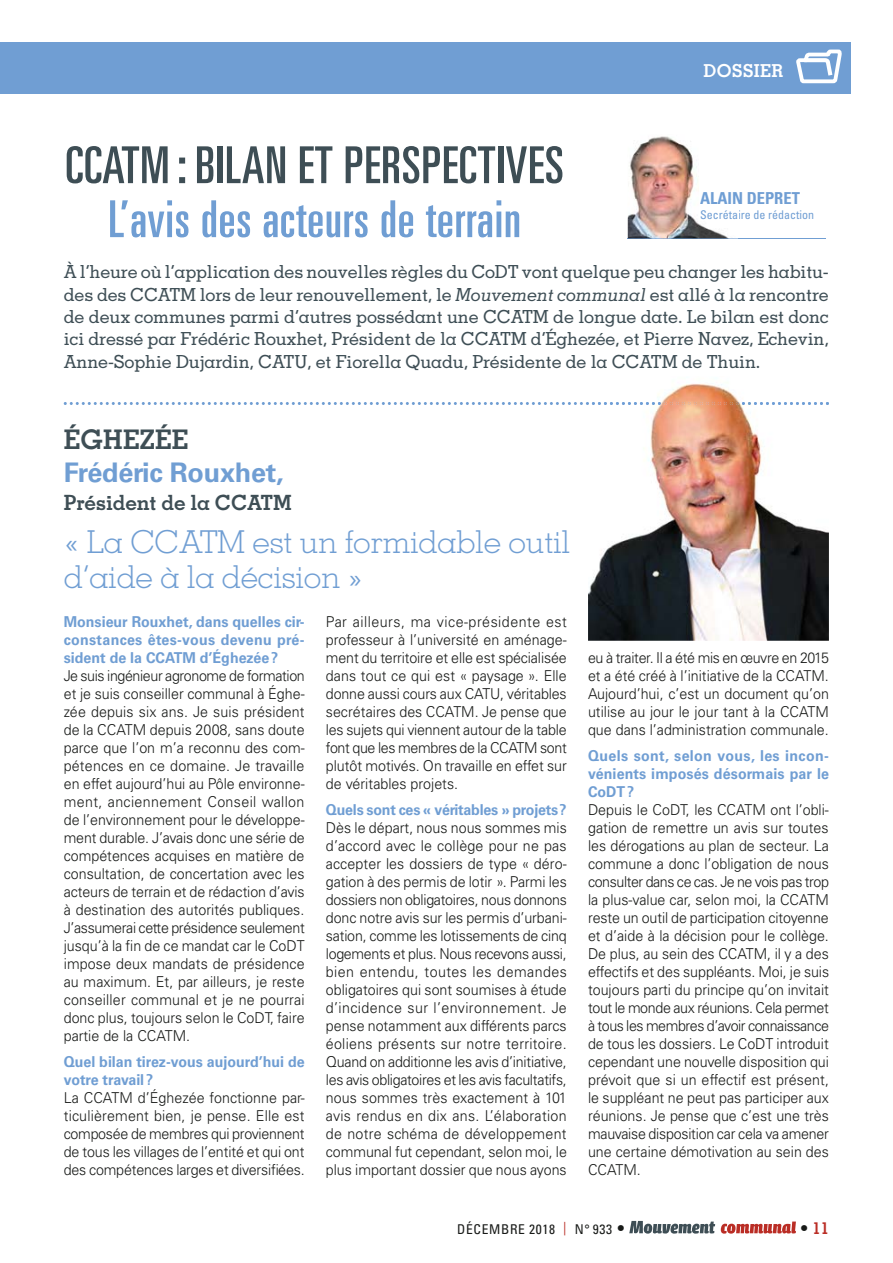
<style>
.page{position:relative;width:893px;height:1263px;background:#fff}
.page>*{position:absolute;margin:0;border:0;box-sizing:border-box;transform-origin:0 0}
.t1{font:ultra-condensed 51px "Univers LT Std";letter-spacing:.015em;color:#3e4e55}
.t2{font:ultra-condensed 51px "Univers LT Std";letter-spacing:.015em;color:#709ed3}
.t3{font:300 31.5px/34.5px "Memphis LT Std";letter-spacing:-.01em;color:#709ed3}
.t4{font:700 27px "Univers LT Std";letter-spacing:-.01em;color:#709ed3}
.t5{font:700 27px "Memphis LT Std";letter-spacing:.01em;color:#3e4e55}
.t6{font:700 21px "Memphis LT Std";letter-spacing:-.01em;color:#3e4e55}
.t7{font:500 18px/22.5px "Memphis LT Std";letter-spacing:-.01em;color:#3e4e55;text-align:justify}
.t8{font:700 17.85px "Memphis LT Std";letter-spacing:.01em;color:#fff}
.t9{font:700 condensed 16.5px "Univers LT Std";color:#709ed3}
.t10{font:700 16.5px "Memphis LT Std";color:#ba2d25}
.t11{font:300 15px/18px "Univers LT Std";color:#181a18;text-align:justify;scale:.95 1}
.t12{font:700 15px/18px "Univers LT Std";color:#709ed3;text-align:justify;scale:.95 1}
.t13{font:condensed 13.5px "Univers LT Std";letter-spacing:.05em;color:#181a18}
.t14{font:condensed 12px "Univers LT Std";color:#709ed3}
.s1{font-style:italic}
.s2{color:#6f9ed4}
.s3{color:#ba2d25}
.s4{font-family:"Memphis LT Std";font-weight:700;font-stretch:normal;font-size:16.5px}
.s5{color:#181a18}
</style>
<div class="page">
<div style="left:0;top:43px;width:850px;height:51px;background:#709ed3"></div>
<svg style="left:796px;top:49px;width:46px;height:35px"></svg>
<hr style="left:628px;top:238px;width:198px;height:1px;background:#709ed3">
<img style="left:628px;top:136px;width:100px;height:102px">
<img style="left:700px;top:192px;width:28px;height:12px">
<img style="left:701px;top:211px;width:27px;height:9px">
<img style="left:588px;top:384px;width:241px;height:257px">
<svg style="left:64px;top:402px;width:765px;height:3px"></svg>
<svg style="left:629px;top:1221px;width:86px;height:13px"></svg>
<svg style="left:721px;top:1222px;width:75px;height:12px"></svg>
<p class="t8" style="left:703px;top:63px;width:81px">DOSSIER</p>
<h1 class="t1" style="left:65px;top:136px;width:500px">CCATM : BILAN ET PERSPECTIVES</h1>
<h1 class="t2" style="left:108px;top:190px;width:414px">L’avis des acteurs de terrain</h1>
<p class="t7" style="left:64px;top:261px;width:767px">À l’heure où l’application des nouvelles règles du CoDT vont quelque peu changer les habitu&shy;des des CCATM lors de leur renouvellement, le <span class="s1">Mouvement communal</span> est allé à la rencontre de deux communes parmi d’autres possédant une CCATM de longue date. Le bilan est donc ici dressé par Frédéric Rouxhet, Président de la CCATM d’Éghezée, et Pierre Navez, Echevin, Anne-Sophie Dujardin, CATU, et Fiorella Quadu, Présidente de la CCATM de Thuin.</p>
<p class="t9" style="left:700px;top:192px;width:101px"><span class="s2">ALAIN</span> DEPRET</p>
<p class="t14" style="left:700px;top:210px;width:115px"><span class="s2">Secréta</span>ire de rédaction</p>
<h3 class="t5" style="left:64px;top:428px;width:126px">ÉGHEZÉE</h3>
<h3 class="t4" style="left:64px;top:461px;width:221px">Frédéric Rouxhet,</h3>
<h3 class="t6" style="left:64px;top:494px;width:230px">Président de la CCATM</h3>
<h2 class="t3" style="left:64px;top:525px;width:508px">« La CCATM est un formidable outil d’aide à la décision »</h2>
<p class="t12" style="left:64px;top:613px;width:255px">Monsieur Rouxhet, dans quelles cir&shy;constances êtes-vous devenu pré&shy;sident de la CCATM d’Éghezée ?</p>
<p class="t11" style="left:64px;top:667px;width:255px">Je suis ingénieur agronome de formation et je suis conseiller communal à Éghe&shy;zée depuis six ans. Je suis président de la CCATM depuis 2008, sans doute parce que l’on m’a reconnu des com&shy;pétences en ce domaine. Je travaille en effet aujourd’hui au Pôle environne&shy;ment, anciennement Conseil wallon de l’environnement pour le développe&shy;ment durable. J’avais donc une série de compétences acquises en matière de consultation, de concertation avec les acteurs de terrain et de rédaction d’avis à destination des autorités publiques.<br>J’assumerai cette présidence seulement jusqu’à la fin de ce mandat car le CoDT impose deux mandats de présidence au maximum. Et, par ailleurs, je reste conseiller communal et je ne pourrai donc plus, toujours selon le CoDT, faire partie de la CCATM.</p>
<p class="t12" style="left:64px;top:1054px;width:255px">Quel bilan tirez-vous aujourd’hui de votre travail ?</p>
<p class="t11" style="left:64px;top:1090px;width:255px">La CCATM d’Éghezée fonctionne par&shy;ticulièrement bien, je pense. Elle est composée de membres qui proviennent de tous les villages de l’entité et qui ont des compétences larges et diversifiées.</p>
<p class="t11" style="left:326px;top:613px;width:255px">Par ailleurs, ma vice-présidente est professeur à l’université en aménage&shy;ment du territoire et elle est spécialisée dans tout ce qui est « paysage ». Elle donne aussi cours aux CATU, véritables secrétaires des CCATM. Je pense que les sujets qui viennent autour de la table font que les membres de la CCATM sont plutôt motivés. On travaille en effet sur de véritables projets.</p>
<p class="t12" style="left:326px;top:802px;width:255px">Quels sont ces « véritables » projets ?</p>
<p class="t11" style="left:326px;top:820px;width:255px">Dès le départ, nous nous sommes mis d’accord avec le collège pour ne pas accepter les dossiers de type « déro&shy;gation à des permis de lotir ». Parmi les dossiers non obligatoires, nous donnons donc notre avis sur les permis d’urbani&shy;sation, comme les lotissements de cinq logements et plus. Nous recevons aussi, bien entendu, toutes les demandes obligatoires qui sont soumises à étude d’incidence sur l’environnement. Je pense notamment aux différents parcs éoliens présents sur notre territoire.<br>Quand on additionne les avis d’initiative, les avis obligatoires et les avis facultatifs, nous sommes très exactement à 101 avis rendus en dix ans. L’élaboration de notre schéma de développement communal fut cependant, selon moi, le plus important dossier que nous ayons</p>
<p class="t11" style="left:588px;top:649px;width:255px">eu à traiter. Il a été mis en œuvre en 2015 et a été créé à l’initiative de la CCATM.<br>Aujourd’hui, c’est un document qu’on utilise au jour le jour tant à la CCATM que dans l’administration communale.</p>
<p class="t12" style="left:588px;top:748px;width:255px">Quels sont, selon vous, les incon&shy;vénients imposés désormais par le CoDT ?</p>
<p class="t11" style="left:588px;top:802px;width:255px">Depuis le CoDT, les CCATM ont l’obli&shy;gation de remettre un avis sur toutes les dérogations au plan de secteur. La commune a donc l’obligation de nous consulter dans ce cas. Je ne vois pas trop la plus-value car, selon moi, la CCATM reste un outil de participation citoyenne et d’aide à la décision pour le collège.<br>De plus, au sein des CCATM, il y a des effectifs et des suppléants. Moi, je suis toujours parti du principe qu’on invitait tout le monde aux réunions. Cela permet à tous les membres d’avoir connaissance de tous les dossiers. Le CoDT introduit cependant une nouvelle disposition qui prévoit que si un effectif est présent, le suppléant ne peut pas participer aux réunions. Je pense que c’est une très mauvaise disposition car cela va amener une certaine démotivation au sein des CCATM.</p>
<p class="t13" style="left:457px;top:1223px;width:169px">DÉCEMBRE 2018 <span class="s3">|</span> N° 933 <span class="s4">•</span></p>
<p class="t10" style="left:800px;top:1221px;width:30px"><span class="s5">•</span> 11</p>
</div>
